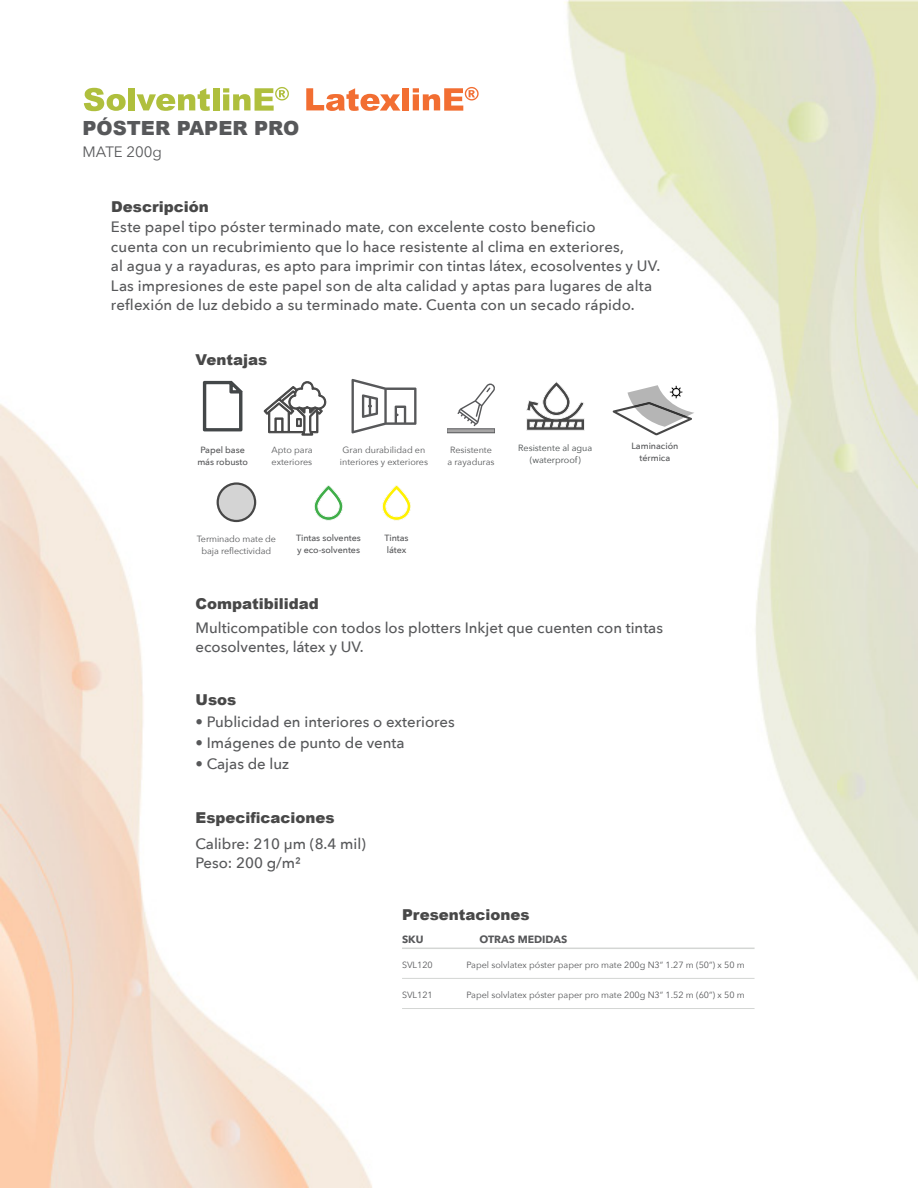
<style>
.page{position:relative;width:918px;height:1188px;background:#fff}
.page>*{position:absolute;margin:0;border:0;box-sizing:border-box;transform-origin:0 0}
.t1{font:900 19.5px "Arial";color:#57585a}
.t2{font:500 15px/19.5px "Avenir Next";letter-spacing:.005em;color:#57585a}
.t3{font:900 15px "Arial";color:#484848}
.t4{font:15px "Avenir Next";color:#57585a}
.t5{font:700 10.5px "Avenir Next";color:#57585a}
.t6{font:9px/12px "Avenir Next";color:#57585a;text-align:center}
.t7{font:500 9px/12px "Avenir Next";letter-spacing:-.005em;color:#57585a;text-align:center}
.t8{font:9px/12px "Avenir Next";color:#454a4b;text-align:center}
</style>
<div class="page">
<img style="left:0;top:0;width:918px;height:1188px">
<hr style="left:402px;top:978px;width:353px;height:1px;background:#d4d6d4">
<hr style="left:402px;top:1008px;width:353px;height:1px;background:#d4d6d4">
<hr style="left:402px;top:948px;width:353px;height:1px;background:#d4d6d4">
<svg style="left:84px;top:88px;width:42px;height:23px"></svg>
<div style="left:128px;top:88px;width:7px;height:22px;background:#afbf3d"></div>
<svg style="left:137px;top:88px;width:73px;height:23px"></svg>
<div style="left:213px;top:88px;width:6px;height:22px;background:#afbf3d"></div>
<svg style="left:223px;top:87px;width:66px;height:24px"></svg>
<svg style="left:306px;top:88px;width:94px;height:23px"></svg>
<div style="left:403px;top:88px;width:6px;height:22px;background:#f26e32"></div>
<svg style="left:413px;top:87px;width:66px;height:24px"></svg>
<div style="left:218px;top:484px;width:37px;height:37px;background:#d4d4d4;border-radius:50%"></div>
<div style="left:217px;top:482px;width:39px;height:40px;border:2px solid #474747;border-radius:50%"></div>
<svg style="left:314px;top:484px;width:29px;height:37px"></svg>
<svg style="left:382px;top:484px;width:29px;height:37px"></svg>
<svg style="left:202px;top:380px;width:41px;height:52px"></svg>
<svg style="left:350px;top:377px;width:68px;height:58px"></svg>
<svg style="left:447px;top:384px;width:48px;height:49px"></svg>
<svg style="left:526px;top:381px;width:59px;height:50px"></svg>
<svg style="left:263px;top:381px;width:64px;height:56px"></svg>
<svg style="left:613px;top:385px;width:81px;height:50px"></svg>
<h1 class="t1" style="left:82px;top:114px;width:218px">PÓSTER PAPER PRO</h1>
<p class="t4" style="left:82px;top:142px;width:81px">MATE 200g</p>
<p class="t3" style="left:111px;top:196px;width:99px">Descripción</p>
<p class="t2" style="left:111px;top:218px;width:551px">Este papel tipo póster terminado mate, con excelente costo beneficio<br>cuenta con un recubrimiento que lo hace resistente al clima en exteriores,<br>al agua y a rayaduras, es apto para imprimir con tintas látex, ecosolventes y UV.<br>Las impresiones de este papel son de alta calidad y aptas para lugares de alta reflexión de luz debido a su terminado mate. Cuenta con un secado rápido.</p>
<p class="t3" style="left:196px;top:348px;width:73px">Ventajas</p>
<p class="t7" style="left:197px;top:445px;width:52px">Papel base más robusto</p>
<p class="t6" style="left:272px;top:445px;width:43px;text-align:left">Apto para exteriores</p>
<p class="t6" style="left:447px;top:445px;width:49px;text-align:left">Resistente a rayaduras</p>
<p class="t8" style="left:518px;top:442px;width:76px">Resistente al agua (waterproof)</p>
<p class="t7" style="left:631px;top:440px;width:49px">Laminación térmica</p>
<p class="t6" style="left:340px;top:445px;width:90px">Gran durabilidad en interiores y exteriores</p>
<p class="t6" style="left:197px;top:533px;width:81px">Terminado mate de baja reflectividad</p>
<p class="t7" style="left:296px;top:532px;width:66px;text-align:left">Tintas solventes y eco-solventes</p>
<p class="t7" style="left:384px;top:532px;width:26px;text-align:left">Tintas látex</p>
<p class="t3" style="left:196px;top:593px;width:125px">Compatibilidad</p>
<p class="t2" style="left:196px;top:618px;width:469px">Multicompatible con todos los plotters Inkjet que cuenten con tintas ecosolventes, látex y UV.</p>
<p class="t3" style="left:196px;top:689px;width:42px">Usos</p>
<p class="t2" style="left:196px;top:712px;width:261px">• Publicidad en interiores o exteriores</p>
<p class="t2" style="left:196px;top:733px;width:211px">• Imágenes de punto de venta</p>
<p class="t2" style="left:196px;top:754px;width:95px">• Cajas de luz</p>
<p class="t3" style="left:196px;top:806px;width:141px">Especificaciones</p>
<p class="t2" style="left:196px;top:834px;width:172px">Calibre: 210 μm (8.4 mil)<br>Peso: 200 g/m²</p>
<p class="t3" style="left:402px;top:904px;width:129px">Presentaciones</p>
<p class="t5" style="left:402px;top:933px;width:23px">SKU</p>
<p class="t5" style="left:480px;top:933px;width:89px">OTRAS MEDIDAS</p>
<p class="t6" style="left:402px;top:959px;width:32px">SVL120</p>
<p class="t6" style="left:467px;top:959px;width:280px">Papel solvlatex póster paper pro mate 200g N3” 1.27 m (50”) x 50 m</p>
<p class="t6" style="left:402px;top:989px;width:32px">SVL121</p>
<p class="t6" style="left:467px;top:989px;width:280px">Papel solvlatex póster paper pro mate 200g N3” 1.52 m (60”) x 50 m</p>
</div>
